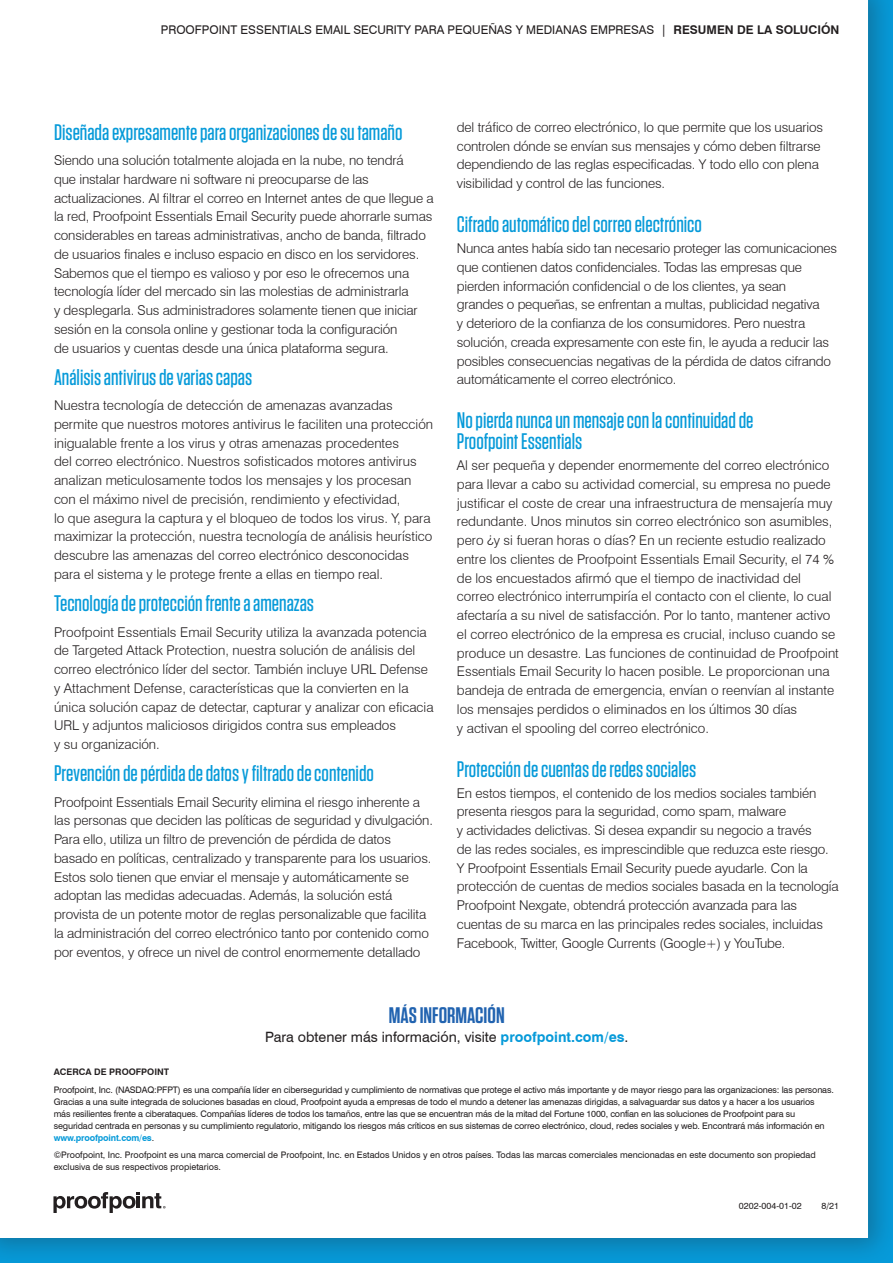
<style>
.page{position:relative;width:893px;height:1263px;background:#fff}
.page>*{position:absolute;margin:0;border:0;box-sizing:border-box;transform-origin:0 0}
.t1{font:500 22.5px/21px "Tungsten";color:#069ad9}
.t2{font:600 22.5px "Tungsten";color:#2163b0}
.t3{font:14.25px "Swiss 721 BT";color:#231f20}
.t4{font:300 13.5px/18.8px "Swiss 721 BT";letter-spacing:-.01em;color:#231f20}
.t5{font:12px "Swiss 721 BT";color:#231f20}
.t6{font:9px/12px "Swiss 721 BT";letter-spacing:-.015em;color:#231f20}
.t7{font:700 9px "Swiss 721 BT";color:#231f20}
.s1{font-weight:700}
.s2{font-weight:700;color:#069ad9}
</style>
<div class="page">
<div style="left:0;top:0;width:893px;height:1263px;background:#231f20;opacity:.3"></div>
<div style="left:0;top:0;width:868px;height:1237px;background:#fff"></div>
<svg style="left:53px;top:1192px;width:113px;height:21px"></svg>
<p class="t5" style="left:161px;top:22px;width:680px">PROOFPOINT ESSENTIALS EMAIL SECURITY PARA PEQUEÑAS Y MEDIANAS EMPRESAS | <span class="s1">RESUMEN DE LA SOLUCIÓN</span></p>
<h1 class="t1" style="left:54px;top:122px;width:350px">Diseñada expresamente para organizaciones de su tamaño</h1>
<p class="t4" style="left:54px;top:151px;width:381px">Siendo una solución totalmente alojada en la nube, no tendrá<br>que instalar hardware ni software ni preocuparse de las actualizaciones. Al filtrar el correo en Internet antes de que llegue a la red, Proofpoint Essentials Email Security puede ahorrarle sumas considerables en tareas administrativas, ancho de banda, filtrado de usuarios finales e incluso espacio en disco en los servidores.<br>Sabemos que el tiempo es valioso y por eso le ofrecemos una tecnología líder del mercado sin las molestias de administrarla<br>y desplegarla. Sus administradores solamente tienen que iniciar sesión en la consola online y gestionar toda la configuración<br>de usuarios y cuentas desde una única plataforma segura.</p>
<h1 class="t1" style="left:54px;top:367px;width:200px">Análisis antivirus de varias capas</h1>
<p class="t4" style="left:54px;top:396px;width:381px">Nuestra tecnología de detección de amenazas avanzadas permite que nuestros motores antivirus le faciliten una protección inigualable frente a los virus y otras amenazas procedentes<br>del correo electrónico. Nuestros sofisticados motores antivirus analizan meticulosamente todos los mensajes y los procesan con el máximo nivel de precisión, rendimiento y efectividad,<br>lo que asegura la captura y el bloqueo de todos los virus. Y, para maximizar la protección, nuestra tecnología de análisis heurístico descubre las amenazas del correo electrónico desconocidas para el sistema y le protege frente a ellas en tiempo real.</p>
<h1 class="t1" style="left:54px;top:593px;width:262px">Tecnología de protección frente a amenazas</h1>
<p class="t4" style="left:54px;top:622px;width:381px">Proofpoint Essentials Email Security utiliza la avanzada potencia de Targeted Attack Protection, nuestra solución de análisis del correo electrónico líder del sector. También incluye URL Defense y Attachment Defense, características que la convierten en la única solución capaz de detectar, capturar y analizar con eficacia URL y adjuntos maliciosos dirigidos contra sus empleados<br>y su organización.</p>
<h1 class="t1" style="left:54px;top:763px;width:321px">Prevención de pérdida de datos y filtrado de contenido</h1>
<p class="t4" style="left:54px;top:792px;width:380px">Proofpoint Essentials Email Security elimina el riesgo inherente a las personas que deciden las políticas de seguridad y divulgación.<br>Para ello, utiliza un filtro de prevención de pérdida de datos basado en políticas, centralizado y transparente para los usuarios.<br>Estos solo tienen que enviar el mensaje y automáticamente se adoptan las medidas adecuadas. Además, la solución está provista de un potente motor de reglas personalizable que facilita la administración del correo electrónico tanto por contenido como por eventos, y ofrece un nivel de control enormemente detallado</p>
<p class="t4" style="left:457px;top:118px;width:368px">del tráfico de correo electrónico, lo que permite que los usuarios controlen dónde se envían sus mensajes y cómo deben filtrarse dependiendo de las reglas especificadas. Y todo ello con plena visibilidad y control de las funciones.</p>
<h1 class="t1" style="left:457px;top:214px;width:247px">Cifrado automático del correo electrónico</h1>
<p class="t4" style="left:457px;top:239px;width:382px">Nunca antes había sido tan necesario proteger las comunicaciones que contienen datos confidenciales. Todas las empresas que pierden información confidencial o de los clientes, ya sean<br>grandes o pequeñas, se enfrentan a multas, publicidad negativa<br>y deterioro de la confianza de los consumidores. Pero nuestra solución, creada expresamente con este fin, le ayuda a reducir las posibles consecuencias negativas de la pérdida de datos cifrando automáticamente el correo electrónico.</p>
<h1 class="t1" style="left:457px;top:410px;width:298px">No pierda nunca un mensaje con la continuidad de<br>Proofpoint Essentials</h1>
<p class="t4" style="left:457px;top:456px;width:384px">Al ser pequeña y depender enormemente del correo electrónico para llevar a cabo su actividad comercial, su empresa no puede justificar el coste de crear una infraestructura de mensajería muy redundante. Unos minutos sin correo electrónico son asumibles, pero ¿y si fueran horas o días? En un reciente estudio realizado entre los clientes de Proofpoint Essentials Email Security, el 74 % de los encuestados afirmó que el tiempo de inactividad del correo electrónico interrumpiría el contacto con el cliente, lo cual afectaría a su nivel de satisfacción. Por lo tanto, mantener activo el correo electrónico de la empresa es crucial, incluso cuando se produce un desastre. Las funciones de continuidad de Proofpoint Essentials Email Security lo hacen posible. Le proporcionan una bandeja de entrada de emergencia, envían o reenvían al instante los mensajes perdidos o eliminados en los últimos 30 días<br>y activan el spooling del correo electrónico.</p>
<h1 class="t1" style="left:457px;top:759px;width:241px">Protección de cuentas de redes sociales</h1>
<p class="t4" style="left:457px;top:783px;width:383px">En estos tiempos, el contenido de los medios sociales también presenta riesgos para la seguridad, como spam, malware<br>y actividades delictivas. Si desea expandir su negocio a través<br>de las redes sociales, es imprescindible que reduzca este riesgo.<br>Y Proofpoint Essentials Email Security puede ayudarle. Con la protección de cuentas de medios sociales basada en la tecnología Proofpoint Nexgate, obtendrá protección avanzada para las cuentas de su marca en las principales redes sociales, incluidas Facebook, Twitter, Google Currents (Google+) y YouTube.</p>
<h1 class="t2" style="left:389px;top:1004px;width:117px">MÁS INFORMACIÓN</h1>
<p class="t3" style="left:265px;top:1028px;width:365px">Para obtener más información, visite <span class="s2">proofpoint.com/es</span>.</p>
<p class="t7" style="left:54px;top:1067px;width:117px">ACERCA DE PROOFPOINT</p>
<p class="t6" style="left:54px;top:1083px;width:782px">Proofpoint, Inc. (NASDAQ:PFPT) es una compañía líder en ciberseguridad y cumplimiento de normativas que protege el activo más importante y de mayor riesgo para las organizaciones: las personas.<br>Gracias a una suite integrada de soluciones basadas en cloud, Proofpoint ayuda a empresas de todo el mundo a detener las amenazas dirigidas, a salvaguardar sus datos y a hacer a los usuarios<br>más resilientes frente a ciberataques. Compañías líderes de todos los tamaños, entre las que se encuentran más de la mitad del Fortune 1000, confían en las soluciones de Proofpoint para su seguridad centrada en personas y su cumplimiento regulatorio, mitigando los riesgos más críticos en sus sistemas de correo electrónico, cloud, redes sociales y web. Encontrará más información en <span class="s2">www.proofpoint.com/es</span>.</p>
<p class="t6" style="left:54px;top:1149px;width:764px">©Proofpoint, Inc. Proofpoint es una marca comercial de Proofpoint, Inc. en Estados Unidos y en otros países. Todas las marcas comerciales mencionadas en este documento son propiedad exclusiva de sus respectivos propietarios.</p>
<p class="t6" style="left:739px;top:1199px;width:64px">0202-004-01-02</p>
<p class="t6" style="left:821px;top:1199px;width:19px">8/21</p>
</div>
